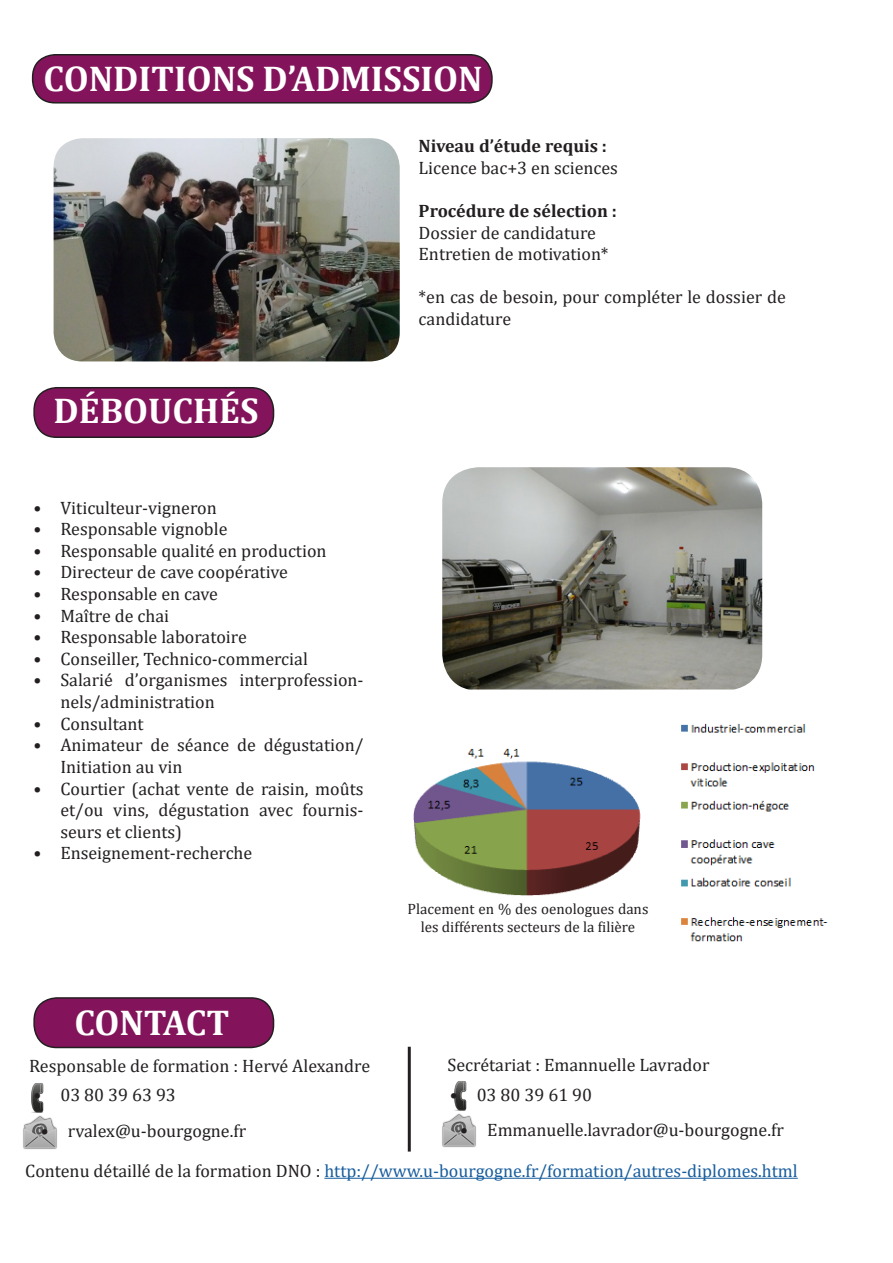
<style>
.page{position:relative;width:893px;height:1263px;background:#fff}
.page>*{position:absolute;margin:0;border:0;box-sizing:border-box;transform-origin:0 0}
.t1{font:700 36px "Cambria";color:#fff}
.t2{font:18px/21.6px "Cambria";color:#231f20}
.t3{font:18px "Cambria";color:#175d9e}
.t4{font:700 18px "Cambria";color:#231f20}
.t5{font:15px/18px "Cambria";color:#231f20;text-align:center}
.s1{color:#231f20}
</style>
<div class="page">
<div style="left:33px;top:55px;width:459px;height:48px;background:#83145b;border-radius:22px"></div>
<div style="left:32px;top:54px;width:461px;height:50px;border:2px solid #231f20;border-radius:22px"></div>
<div style="left:34px;top:388px;width:240px;height:49px;background:#83145b;border-radius:22px"></div>
<div style="left:33px;top:387px;width:241px;height:51px;border:2px solid #231f20;border-radius:22px"></div>
<img style="left:54px;top:138px;width:346px;height:223px">
<img style="left:442px;top:467px;width:320px;height:222px">
<div style="left:34px;top:998px;width:240px;height:49px;background:#83145b;border-radius:22px"></div>
<div style="left:33px;top:997px;width:241px;height:51px;border:2px solid #231f20;border-radius:22px"></div>
<img style="left:31px;top:1083px;width:13px;height:28px">
<img style="left:23px;top:1111px;width:34px;height:39px">
<hr style="left:324px;top:1178px;width:474px;height:1px;background:#175d9e">
<img style="left:454px;top:1081px;width:13px;height:28px">
<img style="left:442px;top:1109px;width:34px;height:39px">
<hr style="left:408px;top:1047px;width:3px;height:104px;background:#231f20">
<img style="left:413px;top:723px;width:415px;height:219px">
<p class="t1" style="left:44px;top:53px;width:440px">CONDITIONS D’ADMISSION</p>
<p class="t1" style="left:54px;top:386px;width:206px">DÉBOUCHÉS</p>
<p class="t2" style="left:33px;top:497px;width:185px">• Viticulteur-vigneron</p>
<p class="t2" style="left:33px;top:518px;width:196px">• Responsable vignoble</p>
<p class="t2" style="left:33px;top:540px;width:295px">• Responsable qualité en production</p>
<p class="t2" style="left:33px;top:561px;width:256px">• Directeur de cave coopérative</p>
<p class="t2" style="left:33px;top:583px;width:186px">• Responsable en cave</p>
<p class="t2" style="left:33px;top:605px;width:137px">• Maître de chai</p>
<p class="t2" style="left:33px;top:626px;width:215px">• Responsable laboratoire</p>
<p class="t2" style="left:33px;top:648px;width:276px">• Conseiller, Technico-commercial</p>
<p class="t2" style="left:60px;top:669px;width:305px;text-indent:-27px">• Salarié d’organismes interprofession&shy;nels/administration</p>
<p class="t2" style="left:33px;top:713px;width:112px">• Consultant</p>
<p class="t2" style="left:60px;top:734px;width:305px;text-indent:-27px">• Animateur de séance de dégustation/<br>Initiation au vin</p>
<p class="t2" style="left:60px;top:777px;width:305px;text-align:justify;text-indent:-27px">• Courtier (achat vente de raisin, moûts et/ou vins, dégustation avec fournis&shy;seurs et clients)</p>
<p class="t2" style="left:33px;top:842px;width:220px">• Enseignement-recherche</p>
<p class="t1" style="left:74px;top:997px;width:156px">CONTACT</p>
<p class="t2" style="left:29px;top:1055px;width:343px">Responsable de formation : Hervé Alexandre</p>
<p class="t2" style="left:33px;top:1084px;width:144px">• 03 80 39 63 93</p>
<p class="t2" style="left:41px;top:1119px;width:207px">• rvalex@u-bourgogne.fr</p>
<p class="t4" style="left:419px;top:133px;width:190px">Niveau d’étude requis :</p>
<p class="t2" style="left:419px;top:157px;width:201px">Licence bac+3 en sciences</p>
<p class="t4" style="left:419px;top:198px;width:200px">Procédure de sélection :</p>
<p class="t2" style="left:419px;top:222px;width:179px">Dossier de candidature</p>
<p class="t2" style="left:419px;top:243px;width:191px">Entretien de motivation*</p>
<p class="t2" style="left:419px;top:286px;width:369px">*en cas de besoin, pour compléter le dossier de candidature</p>
<p class="t5" style="left:408px;top:900px;width:242px">Placement en % des oenologues dans les différents secteurs de la filière</p>
<p class="t2" style="left:448px;top:1053px;width:264px">Secrétariat : Emannuelle Lavrador</p>
<p class="t2" style="left:450px;top:1084px;width:144px">• 03 80 39 61 90</p>
<p class="t2" style="left:460px;top:1119px;width:325px">• Emmanuelle.lavrador@u-bourgogne.fr</p>
<p class="t3" style="left:25px;top:1160px;width:774px"><span class="s1">Contenu détaillé de la formation DNO :</span> http://www.u-bourgogne.fr/formation/autres-diplomes.html</p>
</div>
